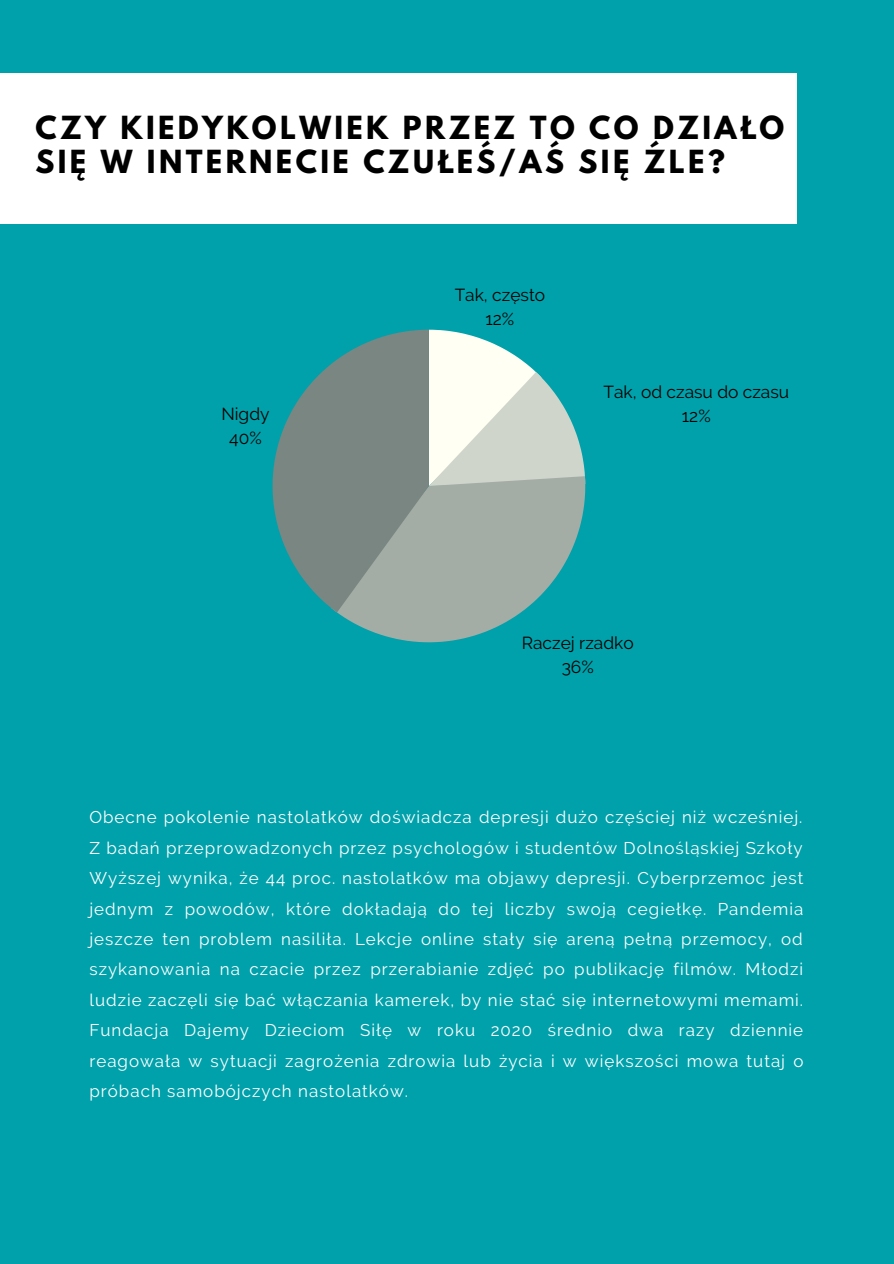
<style>
.page{position:relative;width:894px;height:1264px;background:#fff}
.page>*{position:absolute;margin:0;border:0;box-sizing:border-box;transform-origin:0 0}
.t1{font:700 28.2px/33.8px "League Spartan";letter-spacing:.12em;color:#000}
.t2{font:17.4px "Raleway";color:#000}
.t3{font:16.95px/30.5px "Raleway";letter-spacing:.06em;color:#fff;text-align:justify}
</style>
<div class="page">
<div style="left:0;top:0;width:893px;height:1263px;background:#00a1ab"></div>
<div style="left:0;top:73px;width:796px;height:150px;background:#fff"></div>
<svg style="left:272px;top:330px;width:313px;height:312px"></svg>
<p class="t1" style="left:35px;top:115px;width:750px">CZY KIEDYKOLWIEK PRZEZ TO CO DZIAŁO<br>SIĘ W INTERNECIE CZUŁEŚ/AŚ SIĘ ŹLE?</p>
<p class="t2" style="left:221px;top:404px;width:50px">Nigdy</p>
<p class="t2" style="left:229px;top:428px;width:34px">40%</p>
<p class="t2" style="left:454px;top:284px;width:92px">Tak, często</p>
<p class="t2" style="left:485px;top:308px;width:30px">12%</p>
<p class="t2" style="left:603px;top:381px;width:187px">Tak, od czasu do czasu</p>
<p class="t2" style="left:681px;top:405px;width:30px">12%</p>
<p class="t2" style="left:521px;top:632px;width:113px">Raczej rzadko</p>
<p class="t2" style="left:561px;top:656px;width:34px">36%</p>
<p class="t3" style="left:89px;top:802px;width:715px">Obecne pokolenie nastolatków doświadcza depresji dużo częściej niż wcześniej.<br>Z badań przeprowadzonych przez psychologów i studentów Dolnośląskiej Szkoły Wyższej wynika, że 44 proc. nastolatków ma objawy depresji. Cyberprzemoc jest jednym z powodów, które dokładają do tej liczby swoją cegiełkę. Pandemia jeszcze ten problem nasiliła. Lekcje online stały się areną pełną przemocy, od szykanowania na czacie przez przerabianie zdjęć po publikację filmów. Młodzi ludzie zaczęli się bać włączania kamerek, by nie stać się internetowymi memami.<br>Fundacja Dajemy Dzieciom Siłę w roku 2020 średnio dwa razy dziennie reagowała w sytuacji zagrożenia zdrowia lub życia i w większości mowa tutaj o próbach samobójczych nastolatków.</p>
</div>
